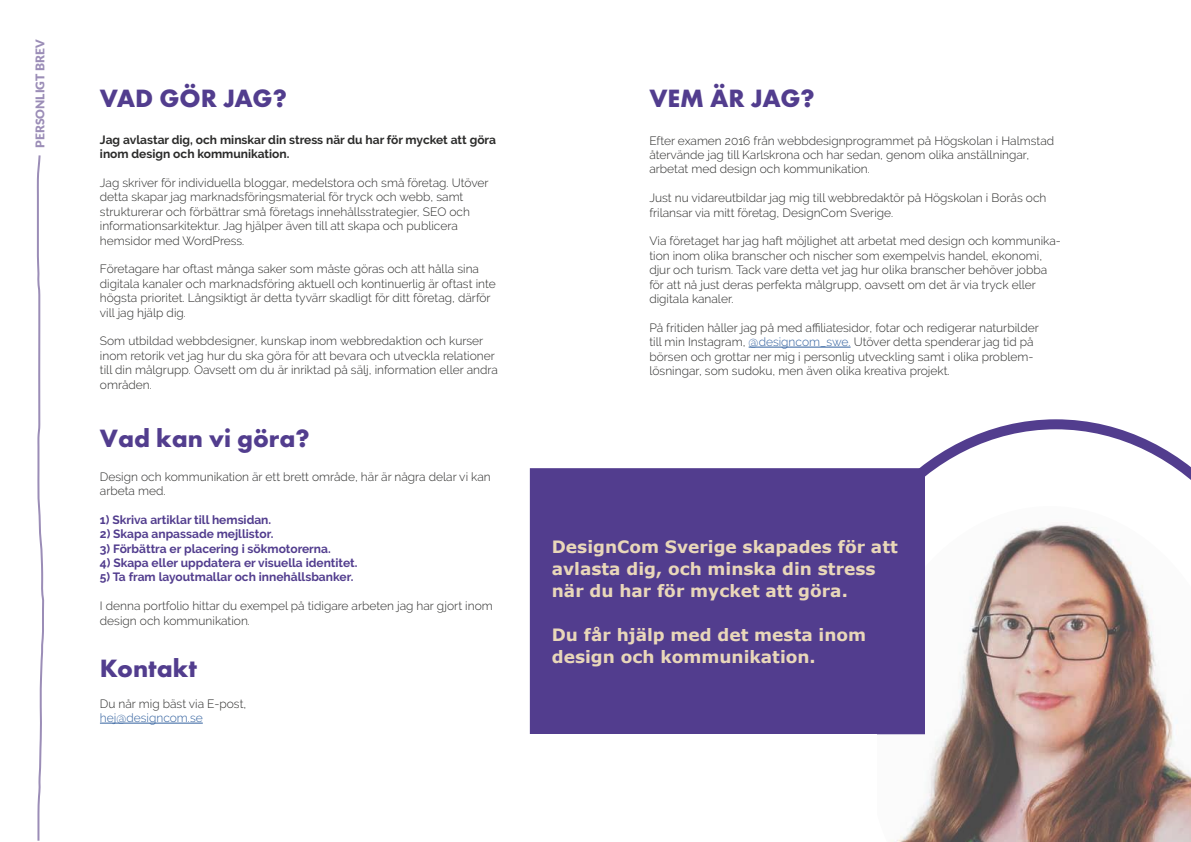
<style>
.page{position:relative;width:1191px;height:842px;background:#fff}
.page>*{position:absolute;margin:0;border:0;box-sizing:border-box;transform-origin:0 0}
.t1{font:700 26px "Futura PT";color:#523d8e}
.t2{font:700 17px/22px "Verdana";color:#e9d7b9}
.t3{font:300 12px/14.4px "Raleway";color:#2b2b2a}
.t4{font:700 12px "Raleway";color:#523d8e}
.t5{font:700 12px/14.4px "Raleway";color:#2b2b2a}
.t6{font:300 12px "Raleway";color:#31609e}
.t7{font:900 12px "Lato";color:#9b8db7}
.s1{color:#31609e}
</style>
<div class="page">
<svg style="left:36px;top:155px;width:9px;height:686px"></svg>
<hr style="left:748px;top:347px;width:102px;height:1px;background:#31609e">
<svg style="left:877px;top:419px;width:314px;height:423px"></svg>
<div style="left:541px;top:479px;width:373px;height:244px;background:#523d8e"></div>
<div style="left:530px;top:468px;width:395px;height:266px;border:22px solid #523d8e"></div>
<hr style="left:100px;top:723px;width:103px;height:1px;background:#31609e">
<p class="t7" style="left:31px;top:148px;width:110px;rotate:-90deg">PERSONLIGT BREV</p>
<h1 class="t1" style="left:100px;top:82px;width:188px">VAD GÖR JAG?</h1>
<p class="t5" style="left:100px;top:132px;width:397px">Jag avlastar dig, och minskar din stress när du har för mycket att göra inom design och kommunikation.</p>
<p class="t3" style="left:100px;top:175px;width:390px">Jag skriver för individuella bloggar, medelstora och små företag. Utöver detta skapar jag marknadsföringsmaterial för tryck och webb, samt strukturerar och förbättrar små företags innehållsstrategier, SEO och informationsarkitektur. Jag hjälper även till att skapa och publicera hemsidor med WordPress.</p>
<p class="t3" style="left:100px;top:262px;width:397px">Företagare har oftast många saker som måste göras och att hålla sina digitala kanaler och marknadsföring aktuell och kontinuerlig är oftast inte högsta prioritet. Långsiktigt är detta tyvärr skadligt för ditt företag, därför vill jag hjälp dig.</p>
<p class="t3" style="left:100px;top:334px;width:399px">Som utbildad webbdesigner, kunskap inom webbredaktion och kurser inom retorik vet jag hur du ska göra för att bevara och utveckla relationer till din målgrupp. Oavsett om du är inriktad på sälj, information eller andra områden.</p>
<h1 class="t1" style="left:100px;top:421px;width:211px">Vad kan vi göra?</h1>
<p class="t3" style="left:100px;top:469px;width:392px">Design och kommunikation är ett brett område, här är några delar vi kan arbeta med.</p>
<p class="t4" style="left:100px;top:513px;width:173px">1) Skriva artiklar till hemsidan.</p>
<p class="t4" style="left:100px;top:527px;width:175px">2) Skapa anpassade mejllistor.</p>
<p class="t4" style="left:100px;top:541px;width:232px">3) Förbättra er placering i sökmotorerna.</p>
<p class="t4" style="left:100px;top:556px;width:259px">4) Skapa eller uppdatera er visuella identitet.</p>
<p class="t4" style="left:100px;top:570px;width:255px">5) Ta fram layoutmallar och innehållsbanker.</p>
<p class="t3" style="left:100px;top:599px;width:394px">I denna portfolio hittar du exempel på tidigare arbeten jag har gjort inom design och kommunikation.</p>
<h1 class="t1" style="left:100px;top:652px;width:99px">Kontakt</h1>
<p class="t3" style="left:100px;top:696px;width:148px">Du når mig bäst via E-post,</p>
<p class="t6" style="left:100px;top:711px;width:104px">hej@designcom.se</p>
<h1 class="t1" style="left:649px;top:82px;width:167px">VEM ÄR JAG?</h1>
<p class="t3" style="left:649px;top:133px;width:406px">Efter examen 2016 från webbdesignprogrammet på Högskolan i Halmstad återvände jag till Karlskrona och har sedan, genom olika anställningar, arbetat med design och kommunikation.</p>
<p class="t3" style="left:649px;top:191px;width:398px">Just nu vidareutbildar jag mig till webbredaktör på Högskolan i Borås och frilansar via mitt företag, DesignCom Sverige.</p>
<p class="t3" style="left:649px;top:234px;width:413px">Via företaget har jag haft möjlighet att arbetat med design och kommunika&shy;tion inom olika branscher och nischer som exempelvis handel, ekonomi, djur och turism. Tack vare detta vet jag hur olika branscher behöver jobba för att nå just deras perfekta målgrupp, oavsett om det är via tryck eller digitala kanaler.</p>
<p class="t3" style="left:649px;top:320px;width:391px">På fritiden håller jag på med affiliatesidor, fotar och redigerar naturbilder till min Instagram, <span class="s1">@designcom_swe.</span> Utöver detta spenderar jag tid på börsen och grottar ner mig i personlig utveckling samt i olika problem&shy;lösningar, som sudoku, men även olika kreativa projekt.</p>
<h2 class="t2" style="left:552px;top:535px;width:347px">DesignCom Sverige skapades för att avlasta dig, och minska din stress när du har för mycket att göra.</h2>
<h2 class="t2" style="left:552px;top:623px;width:316px">Du får hjälp med det mesta inom design och kommunikation.</h2>
</div>
